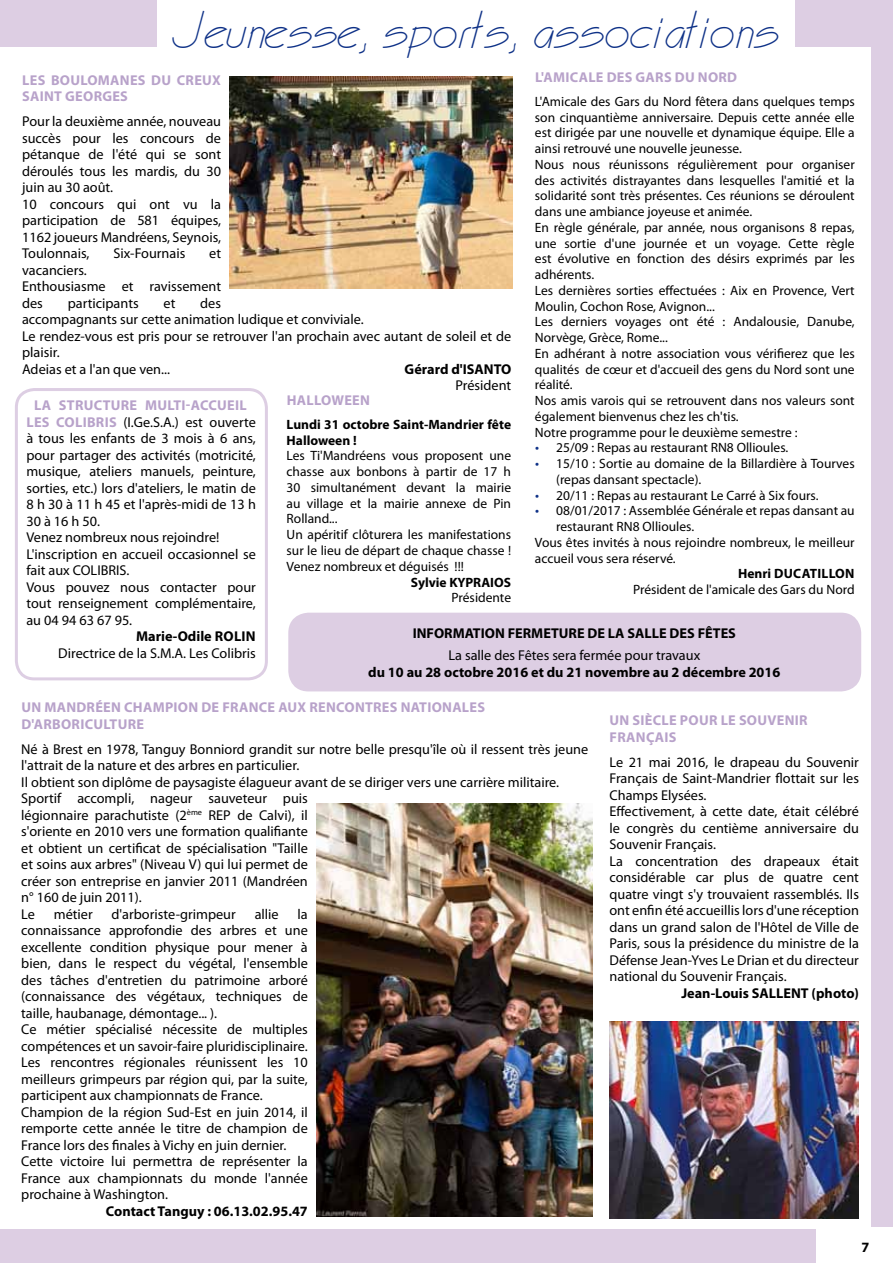
<style>
.page{position:relative;width:893px;height:1263px;background:#fff}
.page>*{position:absolute;margin:0;border:0;box-sizing:border-box;transform-origin:0 0}
.t1{font:45px "Country Blueprint";color:#0e3187}
.t2{font:14.25px/16.5px "Myriad Pro";color:#000}
.t3{font:700 14.25px "Myriad Pro";letter-spacing:.02em;color:#b8a2ca}
.t4{font:700 14.25px "Myriad Pro";color:#000}
.t5{font:13.5px/15.8px "Myriad Pro";color:#000}
.t6{font:700 13.5px/15.8px "Myriad Pro";color:#000}
.s1{font-size:14.25px;color:#0e3187}
</style>
<div class="page">
<div style="left:0;top:1229px;width:893px;height:34px;background:#ddcee3"></div>
<div style="left:0;top:0;width:893px;height:47px;background:#ddcee3"></div>
<div style="left:872px;top:47px;width:21px;height:1216px;background:#ddcee3"></div>
<div style="left:816px;top:1228px;width:77px;height:35px;background:#fff"></div>
<div style="left:157px;top:0;width:638px;height:48px;background:#fff"></div>
<div style="left:15px;top:388px;width:253px;height:292px;border:3px solid #ddcee3;border-radius:18px"></div>
<img style="left:316px;top:804px;width:277px;height:413px">
<img style="left:609px;top:1021px;width:249px;height:198px">
<img style="left:230px;top:77px;width:282px;height:212px">
<div style="left:291px;top:615px;width:568px;height:74px;background:#ddcee3;border-radius:18px"></div>
<div style="left:288px;top:613px;width:573px;height:78px;border:4px solid #ddcee3;border-radius:18px"></div>
<h1 class="t1" style="left:173px;top:0;width:607px">Jeunesse, sports, associations</h1>
<p class="t3" style="left:535px;top:67px;width:18px">L'AMICALE</p>
<p class="t3" style="left:607px;top:67px;width:10px">DES</p>
<p class="t3" style="left:636px;top:67px;width:10px">GARS</p>
<p class="t3" style="left:675px;top:67px;width:34px">DU NORD</p>
<p class="t5" style="left:535px;top:93px;width:321px">L'Amicale des Gars du Nord fêtera dans quelques temps son cinquantième anniversaire. Depuis cette année elle est dirigée par une nouvelle et dynamique équipe. Elle a ainsi retrouvé une nouvelle jeunesse.<br>Nous nous réunissons régulièrement pour organiser des activités distrayantes dans lesquelles l'amitié et la solidarité sont très présentes. Ces réunions se déroulent dans une ambiance joyeuse et animée.<br>En règle générale, par année, nous organisons 8 repas, une sortie d'une journée et un voyage. Cette règle est évolutive en fonction des désirs exprimés par les adhérents.<br>Les dernières sorties effectuées : Aix en Provence, Vert Moulin, Cochon Rose, Avignon...<br>Les derniers voyages ont été : Andalousie, Danube, Norvège, Grèce, Rome...<br>En adhérant à notre association vous vérifierez que les qualités de cœur et d'accueil des gens du Nord sont une réalité.<br>Nos amis varois qui se retrouvent dans nos valeurs sont également bienvenus chez les ch'tis.<br>Notre programme pour le deuxième semestre :</p>
<p class="t5" style="left:535px;top:440px;width:255px"><span class="s1">•</span> 25/09 : Repas au restaurant RN8 Ollioules.</p>
<p class="t5" style="left:556px;top:455px;width:300px;text-indent:-21px"><span class="s1">•</span> 15/10 : Sortie au domaine de la Billardière à Tourves (repas dansant spectacle).</p>
<p class="t5" style="left:535px;top:487px;width:285px"><span class="s1">•</span> 20/11 : Repas au restaurant Le Carré à Six fours.</p>
<p class="t5" style="left:535px;top:503px;width:321px"><span class="s1">•</span> 08/01/2017 : Assemblée Générale et repas dansant au</p>
<p class="t5" style="left:556px;top:518px;width:139px">restaurant RN8 Ollioules.</p>
<p class="t5" style="left:535px;top:534px;width:321px">Vous êtes invités à nous rejoindre nombreux, le meilleur</p>
<p class="t5" style="left:535px;top:550px;width:142px">accueil vous sera réservé.</p>
<p class="t6" style="left:738px;top:565px;width:55px">HENRI DUCATILLON</p>
<p class="t5" style="left:633px;top:581px;width:223px">Président de l'amicale des Gars du Nord</p>
<p class="t3" style="left:22px;top:71px;width:40px">LES BOULOMANES</p>
<p class="t3" style="left:151px;top:71px;width:44px">DU CREUX</p>
<p class="t3" style="left:22px;top:87px;width:9px">SAINT</p>
<p class="t3" style="left:65px;top:87px;width:10px">GEORGES</p>
<p class="t2" style="left:22px;top:113px;width:201px">Pour la deuxième année, nouveau succès pour les concours de pétanque de l'été qui se sont déroulés tous les mardis, du 30 juin au 30 août.<br>10 concours qui ont vu la participation de 581 équipes,<br>1162 joueurs Mandréens, Seynois,<br>Toulonnais,</p>
<p class="t2" style="left:113px;top:245px;width:73px">Six-Fournais</p>
<p class="t2" style="left:209px;top:245px;width:13px">et</p>
<p class="t2" style="left:22px;top:261px;width:201px">vacanciers.<br>Enthousiasme et ravissement des</p>
<p class="t2" style="left:22px;top:294px;width:491px;text-indent:178px">des<br>accompagnants sur cette animation ludique et conviviale.<br>Le rendez-vous est pris pour se retrouver l'an prochain avec autant de soleil et de plaisir.<br>Adeias et a l'an que ven...</p>
<p class="t2" style="left:68px;top:294px;width:72px">participants</p>
<p class="t2" style="left:164px;top:294px;width:13px">et</p>
<p class="t4" style="left:405px;top:360px;width:108px">GÉRARD D'ISANTO</p>
<p class="t2" style="left:456px;top:377px;width:57px">Président</p>
<p class="t3" style="left:287px;top:391px;width:67px">HALLOWEEN</p>
<p class="t6" style="left:287px;top:416px;width:226px">LUNDI 31 OCTOBRE SAINT-MANDRIER FÊTE<br>HALLOWEEN !</p>
<p class="t5" style="left:287px;top:448px;width:226px">Les Ti'Mandréens vous proposent une chasse aux bonbons à partir de 17 h<br>30 simultanément devant la mairie au village et la mairie annexe de Pin<br>Rolland...<br>Un apéritif clôturera les manifestations sur le lieu de départ de chaque chasse !<br>Venez nombreux et déguisés !!!</p>
<p class="t6" style="left:411px;top:574px;width:102px">SYLVIE KYPRAIOS</p>
<p class="t5" style="left:452px;top:590px;width:61px">Présidente</p>
<p class="t3" style="left:34px;top:396px;width:35px">LA STRUCTURE</p>
<p class="t3" style="left:145px;top:396px;width:20px">MULTI</p>
<p class="t3" style="left:186px;top:396px;width:23px">-ACCUEIL</p>
<p class="t3" style="left:27px;top:413px;width:9px">LES</p>
<p class="t3" style="left:56px;top:413px;width:17px">COLIBRIS</p>
<p class="t2" style="left:26px;top:413px;width:231px;text-indent:97px">(I.Ge.S.A.) est ouverte à tous les enfants de 3 mois à 6 ans, pour partager des activités (motricité, musique, ateliers manuels, peinture, sorties, etc.) lors d'ateliers, le matin de<br>8 h 30 à 11 h 45 et l'après-midi de 13 h<br>30 à 16 h 50.<br>Venez nombreux nous rejoindre!<br>L'inscription en accueil occasionnel se fait aux COLIBRIS</p>
<p class="t2" style="left:26px;top:562px;width:231px;text-indent:100px">.<br>Vous pouvez nous contacter pour tout renseignement complémentaire, au 04 94 63 67 95.</p>
<p class="t4" style="left:136px;top:627px;width:97px">MARIE-ODILE ROLIN</p>
<p class="t2" style="left:58px;top:645px;width:199px">Directrice de la S.M.A. Les Colibris</p>
<p class="t4" style="left:413px;top:624px;width:325px">INFORMATION FERMETURE DE LA SALLE DES FÊTES</p>
<p class="t2" style="left:448px;top:647px;width:253px">La salle des Fêtes sera fermée pour travaux</p>
<p class="t4" style="left:368px;top:663px;width:414px">DU 10 AU 28 OCTOBRE 2016 ET DU 21 NOVEMBRE AU 2 DÉCEMBRE 2016</p>
<p class="t3" style="left:21px;top:698px;width:34px">UN MANDRÉEN</p>
<p class="t3" style="left:124px;top:698px;width:29px">CHAMPION</p>
<p class="t3" style="left:201px;top:698px;width:39px">DE FRANCE</p>
<p class="t3" style="left:278px;top:698px;width:11px">AUX</p>
<p class="t3" style="left:309px;top:698px;width:19px">RENCONTRES</p>
<p class="t3" style="left:401px;top:698px;width:20px">NATIONALES</p>
<p class="t3" style="left:21px;top:715px;width:32px">D'ARBORICULTURE</p>
<p class="t2" style="left:21px;top:741px;width:568px">Né à Brest en 1978, Tanguy Bonniord grandit sur notre belle presqu'île où il ressent très jeune l'attrait de la nature et des arbres en particulier.<br>I l obtient son diplôme de paysagiste élagueur avant de se diriger vers une carrière militaire.<br>Sportif accompli, nageur sauveteur puis<br>légionnaire parachutiste (2<sup>ème</sup> REP de Calvi), il<br>s'oriente en 2010 vers une formation qualifiante<br>et obtient un certificat de spécialisation "Taille<br>et soins aux arbres" (N iveau V) qui lui permet de<br>créer son entreprise en janvier 2011 (Mandréen<br>n° 160 de juin 2011).<br>Le</p>
<p class="t2" style="left:21px;top:906px;width:288px;text-indent:276px">la connaissance approfondie des arbres et une excellente condition physique pour mener à bien, dans le respect du végétal, l'ensemble des tâches d'entretien du patrimoine arboré (connaissance des végétaux, techniques de taille, haubanage, démontage... ).<br>Ce métier spécialisé nécessite de multiples compétences et un savoir-faire pluridisciplinaire.<br>Les rencontres régionales réunissent les 10 meilleurs grimpeurs par région qui, par la suite, participent aux championnats de France.<br>Champion de la région Sud-Est en juin 2014, il remporte cette année le titre de champion de France lors des finales à Vichy en juin dernier.<br>Cette victoire lui permettra de représenter la France aux championnats du monde l'année prochaine à Washington.</p>
<p class="t4" style="left:106px;top:1202px;width:203px">CONTACT TANGUY : 06.13.02.95.47</p>
<p class="t2" style="left:54px;top:906px;width:40px">métier</p>
<p class="t2" style="left:112px;top:906px;width:126px">d'arboriste-grimpeur</p>
<p class="t2" style="left:255px;top:906px;width:26px">allie</p>
<p class="t3" style="left:610px;top:711px;width:32px">UN SIÈCLE</p>
<p class="t3" style="left:680px;top:711px;width:11px">POUR</p>
<p class="t3" style="left:721px;top:711px;width:36px">LE SOUVENIR</p>
<p class="t3" style="left:610px;top:727px;width:18px">FRAN</p>
<p class="t3" style="left:646px;top:727px;width:17px">ÇAIS</p>
<p class="t2" style="left:609px;top:753px;width:251px">Le 21 mai 2016, le drapeau du Souvenir Français de Saint-Mandrier flottait sur les Champs Elysées.<br>Effectivement, à cette date, était célébré le congrès du centième anniversaire du Souvenir Français.<br>La concentration des drapeaux était considérable car plus de quatre cent quatre vingt s'y trouvaient rassemblés. I ls ont enfin été accueillis lors d'une réception dans un grand salon de l'Hôtel de Ville de Paris, sous la présidence du ministre de la Défense Jean-Yves Le Drian et du directeur national du Souvenir Français.</p>
<p class="t4" style="left:681px;top:984px;width:179px">JEAN-LOUIS SALLENT (PHOTO)</p>
<p class="t4" style="left:861px;top:1238px;width:9px">7</p>
</div>
